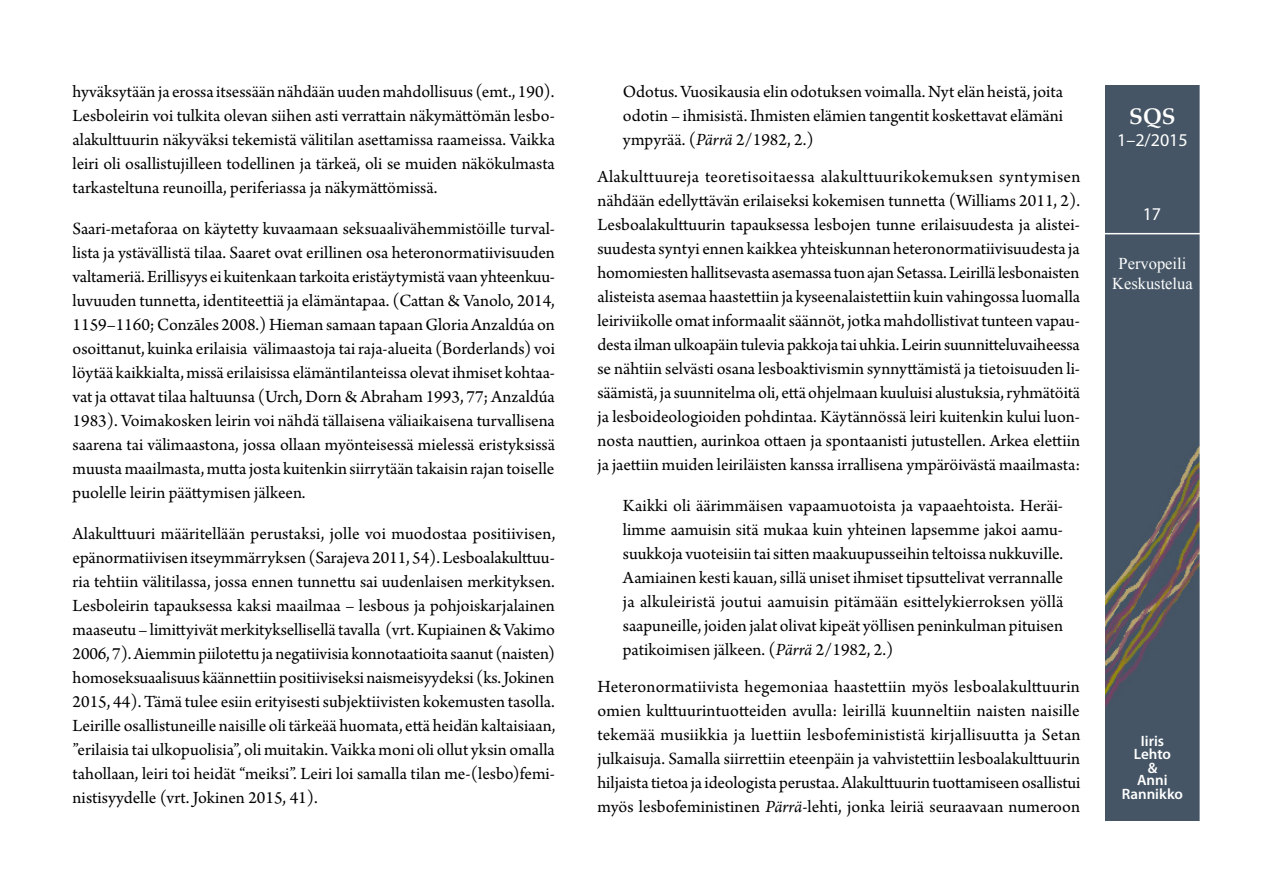
<style>
.page{position:relative;width:1263px;height:893px;background:#fff}
.page>*{position:absolute;margin:0;border:0;box-sizing:border-box;transform-origin:0 0}
.t1{font:700 22.5px "Palatino Linotype";color:#fff}
.Leipateksti_suomi-ta{font:18px/24px "Arno Pro";color:#000;text-align:justify}
.Sitaatti{font:18px/24px "Arno Pro";letter-spacing:-.005em;color:#000;text-align:justify}
.t2{font:18px "Myriad Pro";color:#fff}
.t3{font:16.5px/19.8px "Times New Roman";color:#fff;text-align:center}
.t4{font:600 15px/13.5px "Myriad Pro";color:#fff;text-align:center}
.s1{font-style:italic}
</style>
<div class="page">
<img style="left:1106px;top:85px;width:93px;height:736px">
<hr style="left:1103px;top:233px;width:100px;height:1px;background:#fff">
<p class="Leipateksti_suomi-ta" style="left:73px;top:81px;width:484px">hyväksytään ja erossa itsessään nähdään uuden mahdollisuus (emt., 190).<br>Lesboleirin voi tulkita olevan siihen asti verrattain näkymättömän lesbo&shy;alakulttuurin näkyväksi tekemistä välitilan asettamissa raameissa. Vaikka leiri oli osallistujilleen todellinen ja tärkeä, oli se muiden näkökulmasta tarkasteltuna reunoilla, periferiassa ja näkymättömissä.</p>
<p class="Leipateksti_suomi-ta" style="left:73px;top:218px;width:484px">Saari-metaforaa on käytetty kuvaamaan seksuaalivähemmistöille turval&shy;lista ja ystävällistä tilaa. Saaret ovat erillinen osa heteronormatiivisuuden valtameriä. Erillisyys ei kuitenkaan tarkoita eristäytymistä vaan yhteenkuu&shy;luvuuden tunnetta, identiteettiä ja elämäntapaa. (Cattan &amp; Vanolo, 2014, 1159–1160; Conzãles 2008.) Hieman samaan tapaan Gloria Anzaldúa on osoittanut, kuinka erilaisia välimaastoja tai raja-alueita (Borderlands) voi löytää kaikkialta, missä erilaisissa elämäntilanteissa olevat ihmiset kohtaa&shy;vat ja ottavat tilaa haltuunsa (Urch, Dorn &amp; Abraham 1993, 77; Anzaldúa 1983). Voimakosken leirin voi nähdä tällaisena väliaikaisena turvallisena saarena tai välimaastona, jossa ollaan myönteisessä mielessä eristyksissä muusta maailmasta, mutta josta kuitenkin siirrytään takaisin rajan toiselle puolelle leirin päättymisen jälkeen.</p>
<p class="Leipateksti_suomi-ta" style="left:73px;top:523px;width:484px">Alakulttuuri määritellään perustaksi, jolle voi muodostaa positiivisen, epänormatiivisen itseymmärryksen (Sarajeva 2011, 54). Lesboalakulttuu&shy;ria tehtiin välitilassa, jossa ennen tunnettu sai uudenlaisen merkityksen.<br>Lesboleirin tapauksessa kaksi maailmaa – lesbous ja pohjoiskarjalainen maaseutu – limittyivät merkityksellisellä tavalla (vrt. Kupiainen &amp; Vakimo 2006, 7). Aiemmin piilotettu ja negatiivisia konnotaatioita saanut (naisten) homoseksuaalisuus käännettiin positiiviseksi naismeisyydeksi (ks. Jokinen 2015, 44). Tämä tulee esiin erityisesti subjektiivisten kokemusten tasolla.<br>Leirille osallistuneille naisille oli tärkeää huomata, että heidän kaltaisiaan, ”erilaisia tai ulkopuolisia”, oli muitakin. Vaikka moni oli ollut yksin omalla tahollaan, leiri toi heidät “meiksi”. Leiri loi samalla tilan me-(lesbo)femi&shy;nistisyydelle (vrt. Jokinen 2015, 41).</p>
<p class="Sitaatti" style="left:623px;top:81px;width:442px">Odotus. Vuosikausia elin odotuksen voimalla. Nyt elän heistä, joita odotin – ihmisistä. Ihmisten elämien tangentit koskettavat elämäni ympyrää. (<span class="s1">Pärrä</span> 2/1982, 2.)</p>
<p class="Leipateksti_suomi-ta" style="left:597px;top:165px;width:484px">Alakulttuureja teoretisoitaessa alakulttuurikokemuksen syntymisen nähdään edellyttävän erilaiseksi kokemisen tunnetta (Williams 2011, 2).<br>Lesboalakulttuurin tapauksessa lesbojen tunne erilaisuudesta ja alistei&shy;suudesta syntyi ennen kaikkea yhteiskunnan heteronormatiivisuudesta ja homomiesten hallitsevasta asemassa tuon ajan Setassa. Leirillä lesbonaisten alisteista asemaa haastettiin ja kyseenalaistettiin kuin vahingossa luomalla leiriviikolle omat informaalit säännöt, jotka mahdollistivat tunteen vapau&shy;desta ilman ulkoapäin tulevia pakkoja tai uhkia. Leirin suunnitteluvaiheessa se nähtiin selvästi osana lesboaktivismin synnyttämistä ja tietoisuuden li&shy;säämistä, ja suunnitelma oli, että ohjelmaan kuuluisi alustuksia, ryhmätöitä ja lesboideologioiden pohdintaa. Käytännössä leiri kuitenkin kului luon&shy;nosta nauttien, aurinkoa ottaen ja spontaanisti jutustellen. Arkea elettiin ja jaettiin muiden leiriläisten kanssa irrallisena ympäröivästä maailmasta:</p>
<p class="Sitaatti" style="left:623px;top:494px;width:442px">Kaikki oli äärimmäisen vapaamuotoista ja vapaaehtoista. Heräi&shy;limme aamuisin sitä mukaa kuin yhteinen lapsemme jakoi aamu&shy;suukkoja vuoteisiin tai sitten maakuupusseihin teltoissa nukkuville.<br>Aamiainen kesti kauan, sillä uniset ihmiset tipsuttelivat verrannalle ja alkuleiristä joutui aamuisin pitämään esittelykierroksen yöllä saapuneille, joiden jalat olivat kipeät yöllisen peninkulman pituisen patikoimisen jälkeen. (<span class="s1">Pärrä</span> 2/1982, 2.)</p>
<p class="Leipateksti_suomi-ta" style="left:597px;top:675px;width:485px">Heteronormatiivista hegemoniaa haastettiin myös lesboalakulttuurin omien kulttuurintuotteiden avulla: leirillä kuunneltiin naisten naisille tekemää musiikkia ja luettiin lesbofeminististä kirjallisuutta ja Setan julkaisuja. Samalla siirrettiin eteenpäin ja vahvistettiin lesboalakulttuurin hiljaista tietoa ja ideologista perustaa. Alakulttuurin tuottamiseen osallistui myös lesbofeministinen <span class="s1">Pärrä</span>-lehti, jonka leiriä seuraavaan numeroon</p>
<p class="t1" style="left:1129px;top:101px;width:48px">SQS</p>
<p class="t2" style="left:1117px;top:129px;width:72px">1–2/2015</p>
<p class="t2" style="left:1143px;top:203px;width:20px">17</p>
<p class="t3" style="left:1112px;top:253px;width:82px">Pervopeili<br>Keskustelua</p>
<p class="t4" style="left:1134px;top:733px;width:39px">Iiris<br>Lehto &amp;</p>
<p class="t4" style="left:1122px;top:773px;width:63px">Anni<br>Rannikko</p>
</div>
